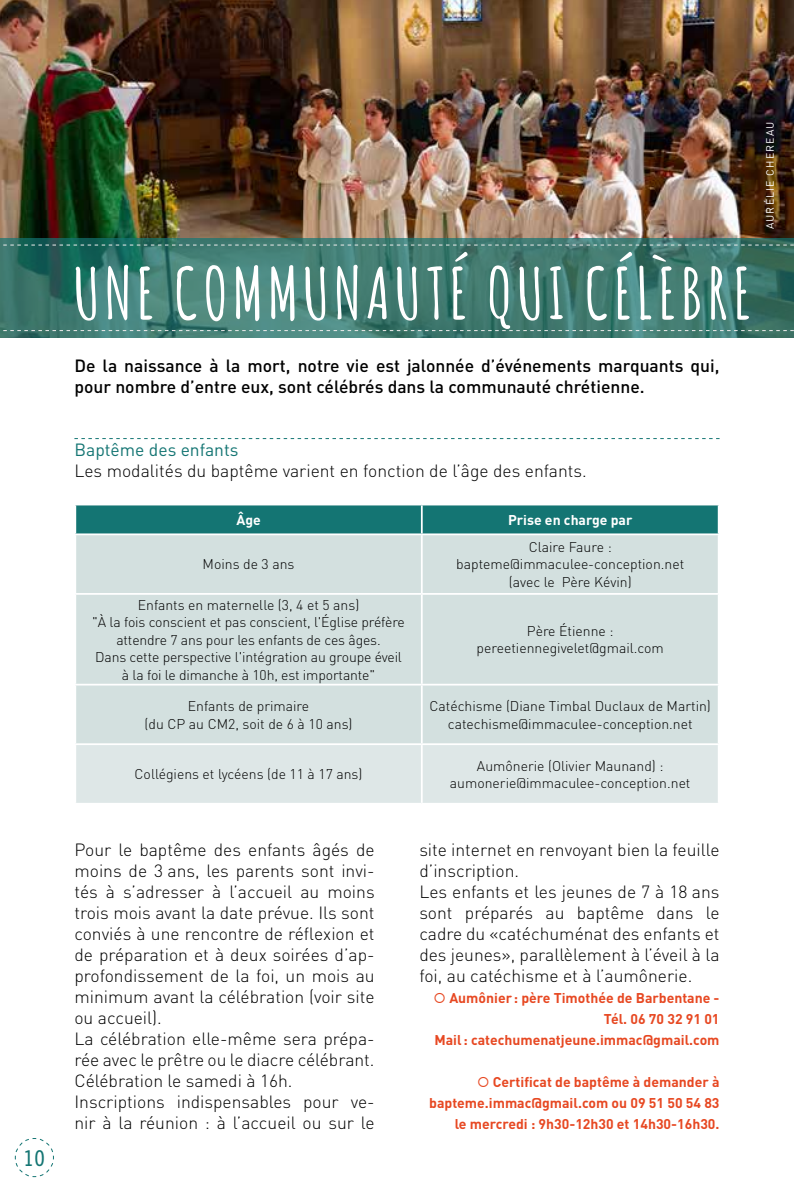
<style>
.page{position:relative;width:794px;height:1191px;background:#fff}
.page>*{position:absolute;margin:0;border:0;box-sizing:border-box;transform-origin:0 0}
.t1{font:700 70px "Amatic";letter-spacing:.1em;color:#fff}
.t2{font:condensed 21.88px "Trade Gothic Next LT Pro";color:#147573}
.t3{font:300 17.5px/21px "DIN Pro";color:#000}
.t4{font:500 17.5px/21px "DIN Pro";color:#000}
.t5{font:17.5px "DIN Pro";color:#147573}
.t6{font:300 14px/17.5px "DIN Pro";color:#000;text-align:center}
.t7{font:700 14px/21px "DIN Pro";color:#e74822;text-align:right}
.t8{font:700 14px "DIN Pro";color:#fff}
.t9{font:10.5px "DIN Pro";letter-spacing:.11em;color:#fff}
</style>
<div class="page">
<svg style="left:14px;top:1138px;width:40px;height:39px"></svg>
<svg style="left:74px;top:438px;width:645px;height:1px"></svg>
<img style="left:0;top:0;width:794px;height:238px">
<svg style="left:0;top:238px;width:794px;height:99px;background:#407b71"></svg>
<svg style="left:0;top:245px;width:794px;height:1px"></svg>
<svg style="left:0;top:330px;width:794px;height:1px"></svg>
<div style="left:76px;top:535px;width:642px;height:208px;background:#d3e0df"></div>
<div style="left:76px;top:745px;width:642px;height:58px;background:#dee7e7"></div>
<svg style="left:75px;top:504px;width:644px;height:29px;background:#217c7a"></svg>
<hr style="left:421px;top:535px;width:2px;height:58px;background:#fff">
<hr style="left:74px;top:593px;width:348px;height:2px;background:#fff">
<hr style="left:422px;top:593px;width:297px;height:2px;background:#fff">
<hr style="left:421px;top:595px;width:2px;height:89px;background:#fff">
<hr style="left:74px;top:684px;width:348px;height:1px;background:#fff">
<hr style="left:422px;top:684px;width:297px;height:1px;background:#fff">
<hr style="left:421px;top:685px;width:2px;height:58px;background:#fff">
<hr style="left:421px;top:745px;width:2px;height:58px;background:#fff">
<p class="t2" style="left:23px;top:1143px;width:23px">10</p>
<h1 class="t1" style="left:74px;top:243px;width:677px">UNE COMMUNAUTÉ QUI CÉLÈBRE</h1>
<p class="t4" style="left:74px;top:355px;width:646px">De la naissance à la mort, notre vie est jalonnée d’événements marquants qui, pour nombre d’entre eux, sont célébrés dans la communauté chrétienne.</p>
<p class="t9" style="left:762px;top:229px;width:109px;rotate:-90deg">AURÉLIE CHEREAU</p>
<p class="t5" style="left:74px;top:438px;width:166px">Baptême des enfants</p>
<p class="t3" style="left:74px;top:460px;width:514px">Les modalités du baptême varient en fonction de l’âge des enfants.</p>
<p class="t8" style="left:236px;top:510px;width:26px">Âge</p>
<p class="t8" style="left:508px;top:510px;width:126px">Prise en charge par</p>
<p class="t6" style="left:203px;top:555px;width:93px">Moins de 3 ans</p>
<p class="t6" style="left:456px;top:537px;width:229px">Claire Faure : bapteme@immaculee-conception.net (avec le Père Kévin)</p>
<p class="t6" style="left:92px;top:595px;width:314px">Enfants en maternelle (3, 4 et 5 ans)<br>"À la fois conscient et pas conscient, l'Église préfère attendre 7 ans pour les enfants de ces âges.<br>Dans cette perspective l'intégration au groupe éveil à la foi le dimanche à 10h, est importante"</p>
<p class="t6" style="left:476px;top:621px;width:189px">Père Étienne : pereetiennegivelet@gmail.com</p>
<p class="t6" style="left:145px;top:696px;width:209px">Enfants de primaire<br>(du CP au CM2, soit de 6 à 10 ans)</p>
<p class="t6" style="left:429px;top:696px;width:283px">Catéchisme (Diane Timbal Duclaux de Martin) catechisme@immaculee-conception.net</p>
<p class="t6" style="left:135px;top:765px;width:229px">Collégiens et lycéens (de 11 à 17 ans)</p>
<p class="t6" style="left:450px;top:756px;width:242px">Aumônerie (Olivier Maunand) : aumonerie@immaculee-conception.net</p>
<p class="t3" style="left:74px;top:838px;width:302px">Pour le baptême des enfants âgés de moins de 3 ans, les parents sont invi&shy;tés à s’adresser à l’accueil au moins trois mois avant la date prévue. Ils sont conviés à une rencontre de réflexion et de préparation et à deux soirées d’ap&shy;profondissement de la foi, un mois au minimum avant la célébration (voir site ou accueil).<br>La célébration elle-même sera prépa&shy;rée avec le prêtre ou le diacre célébrant.<br>Célébration le samedi à 16h.<br>Inscriptions indispensables pour ve&shy;nir à la réunion : à l’accueil ou sur le</p>
<p class="t3" style="left:419px;top:838px;width:302px">site internet en renvoyant bien la feuille d’inscription.<br>Les enfants et les jeunes de 7 à 18 ans sont préparés au baptême dans le cadre du «catéchuménat des enfants et des jeunes», parallèlement à l’éveil à la foi, au catéchisme et à l’aumônerie.</p>
<p class="t7" style="left:433px;top:986px;width:287px">○ Aumônier : père Timothée de Barbentane -<br>Tél. 06 70 32 91 01<br>Mail: catechumenatjeune.immac@gmail.com</p>
<p class="t7" style="left:429px;top:1070px;width:292px">○ Certificat de baptême à demander à bapteme.immac@gmail.com ou 09 51 50 54 83 le mercredi : 9h30-12h30 et 14h30-16h30.</p>
</div>
